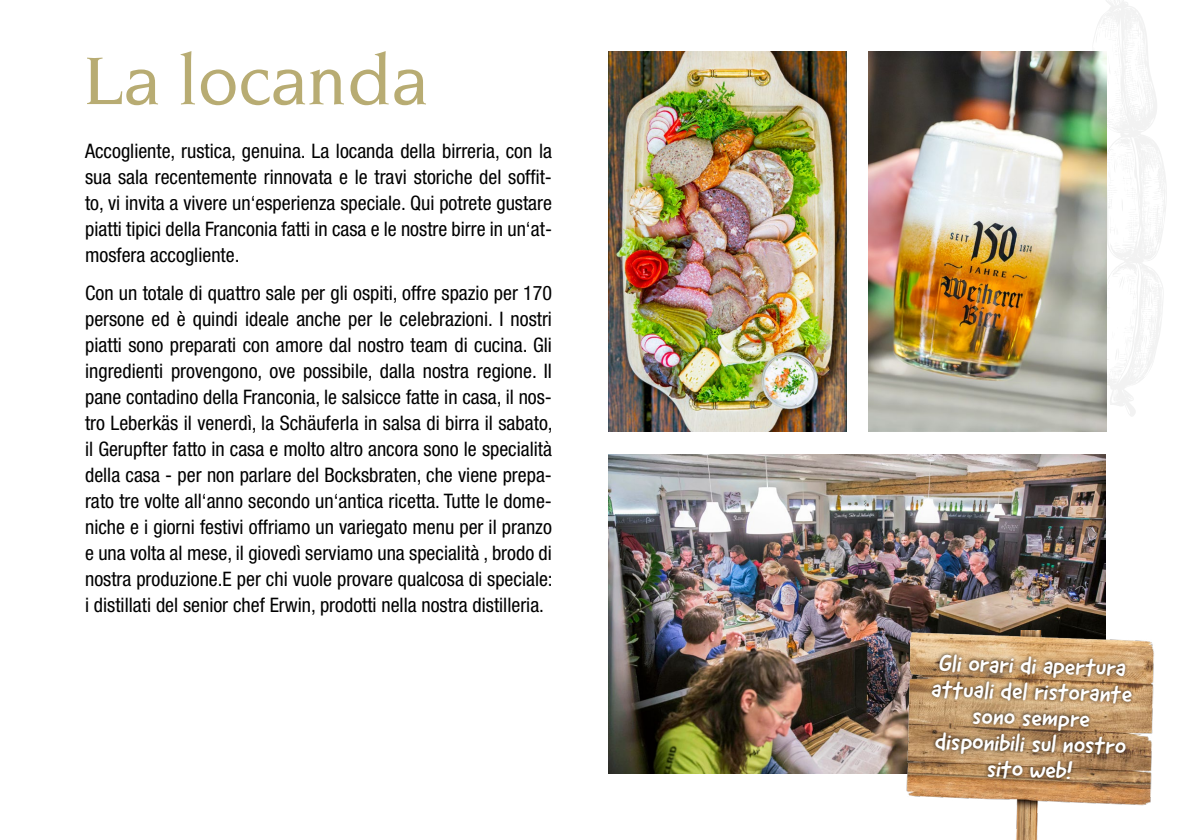
<style>
.page{position:relative;width:1191px;height:840px;background:#fff}
.page>*{position:absolute;margin:0;border:0;box-sizing:border-box;transform-origin:0 0}
.t1{font:500 72.4px "Novarese Std";color:#b8ac73}
.t2{font:24px/26px "Good Dog New";color:#fff;text-align:center}
.t3{font:condensed 20px/26px "Helvetica Neue LT Std";color:#000;text-align:justify}
</style>
<div class="page">
<svg style="left:1093px;top:0;width:74px;height:417px"></svg>
<img style="left:609px;top:51px;width:237px;height:380px">
<img style="left:868px;top:51px;width:238px;height:380px">
<img style="left:609px;top:454px;width:497px;height:319px">
<img style="left:872px;top:629px;width:282px;height:210px">
<svg style="left:925px;top:649px;width:211px;height:136px"></svg>
<h1 class="t1" style="left:83px;top:40px;width:346px">La locanda</h1>
<p class="t3" style="left:85px;top:138px;width:468px">Accogliente, rustica, genuina. La locanda della birreria, con la sua sala recentemente rinnovata e le travi storiche del soffit&shy;to, vi invita a vivere un‘esperienza speciale. Qui potrete gustare piatti tipici della Franconia fatti in casa e le nostre birre in un‘at&shy;mosfera accogliente.</p>
<p class="t3" style="left:85px;top:279px;width:469px">Con un totale di quattro sale per gli ospiti, offre spazio per 170 persone ed è quindi ideale anche per le celebrazioni. I nostri piatti sono preparati con amore dal nostro team di cucina. Gli ingredienti provengono, ove possibile, dalla nostra regione. Il pane contadino della Franconia, le salsicce fatte in casa, il nos&shy;tro Leberkäs il venerdì, la Schäuferla in salsa di birra il sabato, il Gerupfter fatto in casa e molto altro ancora sono le specialità della casa - per non parlare del Bocksbraten, che viene prepa&shy;rato tre volte all‘anno secondo un‘antica ricetta. Tutte le dome&shy;niche e i giorni festivi offriamo un variegato menu per il pranzo e una volta al mese, il giovedì serviamo una specialità , brodo di nostra produzione.E per chi vuole provare qualcosa di speciale: i distillati del senior chef Erwin, prodotti nella nostra distilleria.</p>
<p class="t2" style="left:932px;top:650px;width:202px;rotate:1deg">Gli orari di apertura attuali del ristorante sono sempre disponibili sul nostro sito web!</p>
</div>
